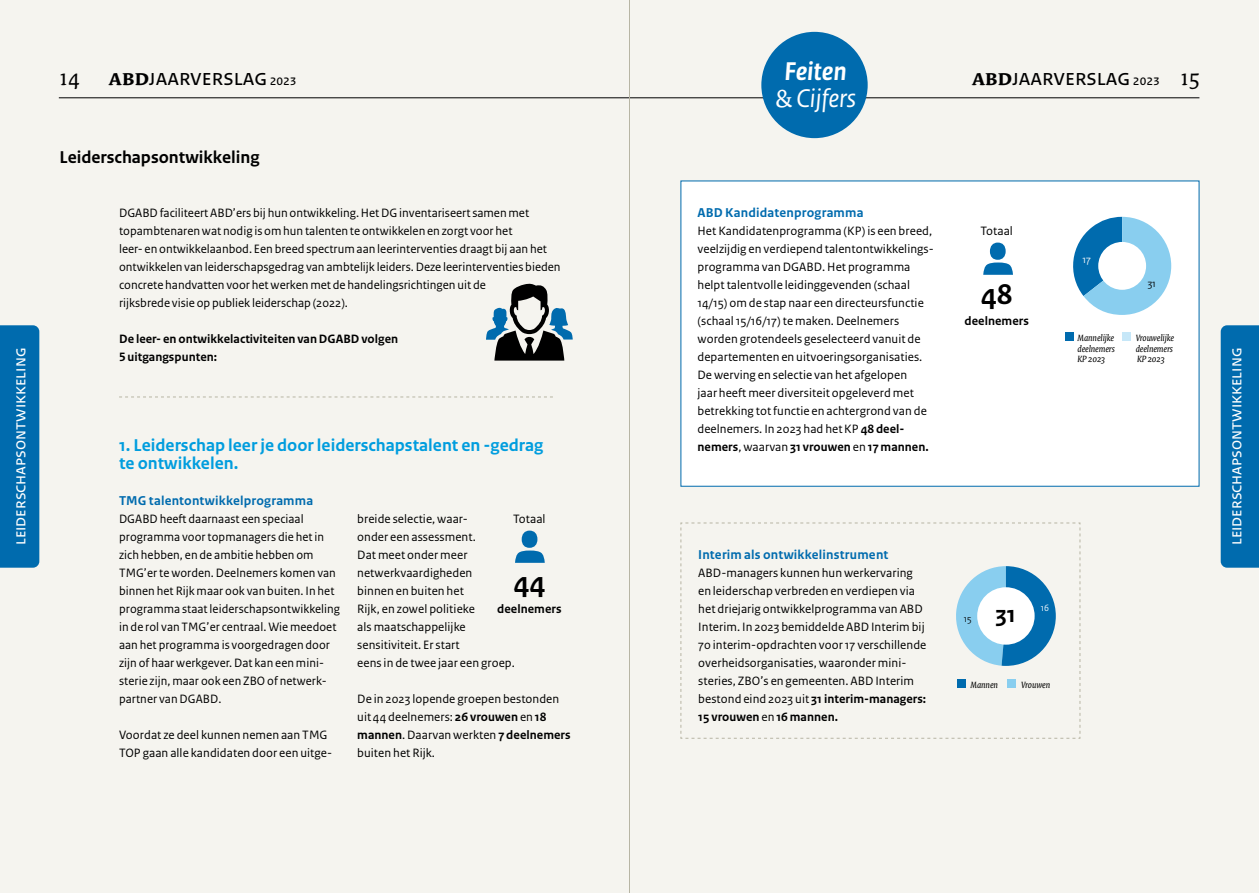
<style>
.page{position:relative;width:1259px;height:893px;background:#f5f4ef}
.page>*{position:absolute;margin:0;border:0;box-sizing:border-box;transform-origin:0 0}
.body_8_5pt{font:700 30px "Rijksoverheid Sans Text";color:#000}
.Feiten_en_Cijfers{font:italic 27px/27px "Rijksoverheid Sans Text";color:#fff;text-align:center}
.t1{font:700 24.3px "Rijksoverheid Sans Text";color:#000}
.t2{font:24px "Rijksoverheid Sans Text";color:#000}
.H2_Tussenkop_12pt_zwart{font:700 18px/18px "Rijksoverheid Sans Text";color:#009dde}
.Labels{font:18px "Rijksoverheid Sans Text";color:#fff}
.H2_Tussenkop_12pt_zwart-2{font:700 18px "Rijksoverheid Sans Text";color:#000}
.H3_Tussenkop_9pt_zwart{font:700 13.5px "Rijksoverheid Sans Text";letter-spacing:.015em;color:#006bae}
.body_8_5pt-2{font:12.75px/18px "Rijksoverheid Sans Text";letter-spacing:.005em;color:#000}
.body_8_5pt-3{font:700 12.75px/18px "Rijksoverheid Sans Text";letter-spacing:.005em;color:#000}
.t3{font:10.8px "Rijksoverheid Sans Heading";color:#000}
.t4{font:10.8px "Rijksoverheid Sans Heading";color:#fff}
.Legenda{font:italic 9.75px/10.5px "Rijksoverheid Serif";color:#000;text-align:justify}
.t5{font:9.75px "Rijksoverheid Sans Heading";color:#000}
.t6{font:9.75px "Rijksoverheid Sans Heading";color:#fff}
.s1{font-weight:700}
.s2{font-family:"Rijksoverheid Serif";font-style:normal}
.s3{font-family:"Rijksoverheid Serif"}
.s4{font-family:"Rijksoverheid Serif";font-weight:700}
.s5{font-size:15px}
</style>
<div class="page">
<div style="left:0;top:325px;width:39px;height:243px;background:#006bae"></div>
<div style="left:1220px;top:325px;width:39px;height:243px;background:#006bae"></div>
<hr style="left:59px;top:97px;width:1140px;height:1px;background:#000">
<div style="left:680px;top:181px;width:519px;height:306px;background:#fff"></div>
<svg style="left:1073px;top:217px;width:98px;height:98px"></svg>
<div style="left:1098px;top:242px;width:48px;height:48px;background:#fff;border-radius:50%"></div>
<div style="left:1064px;top:333px;width:9px;height:8px;background:#006bae"></div>
<div style="left:1122px;top:333px;width:8px;height:8px;background:#c6e7f8"></div>
<div style="left:990px;top:243px;width:15px;height:17px;background:#006bae;border-radius:50%"></div>
<svg style="left:983px;top:262px;width:30px;height:13px"></svg>
<svg style="left:680px;top:523px;width:400px;height:216px"></svg>
<div style="left:977px;top:587px;width:57px;height:58px;background:#fff;border-radius:50%"></div>
<div style="left:522px;top:531px;width:15px;height:17px;background:#006bae;border-radius:50%"></div>
<svg style="left:515px;top:550px;width:30px;height:13px"></svg>
<svg style="left:119px;top:397px;width:434px;height:1px"></svg>
<svg style="left:486px;top:283px;width:87px;height:78px"></svg>
<div style="left:761px;top:32px;width:106px;height:106px;background:#006bae;border-radius:50%"></div>
<hr style="left:629px;top:0;width:1px;height:893px;background:#b7b5a4">
<p class="Feiten_en_Cijfers" style="left:775px;top:58px;width:82px"><span class="s1">Feiten </span><span class="s2">&amp;</span> Cijfers</p>
<h3 class="t2" style="left:60px;top:63px;width:238px"><span class="s3">14</span> <span class="s4">abd</span>Jaarverslag <span class="s5">2023</span></h3>
<h3 class="t2" style="left:972px;top:63px;width:229px"><span class="s4">abd</span>Jaarverslag <span class="s5">2023</span> <span class="s3">15</span></h3>
<p class="H2_Tussenkop_12pt_zwart-2" style="left:60px;top:147px;width:201px">Leiderschapsontwikkeling</p>
<p class="H3_Tussenkop_9pt_zwart" style="left:697px;top:205px;width:167px">ABD Kandidatenprogramma</p>
<p class="body_8_5pt-2" style="left:697px;top:222px;width:238px">Het Kandidatenprogramma (KP) is een breed, veelzijdig en verdiepend talentontwikkelings&shy;programma van DGABD. Het programma helpt talentvolle leidinggevenden (schaal 14/15) om de stap naar een directeursfunctie (schaal 15/16/17) te maken. Deelnemers worden grotendeels geselecteerd vanuit de departementen en uitvoeringsorganisaties.<br>De werving en selectie van het afgelopen<br>jaar heeft meer diversiteit opgeleverd met betrekking tot functie en achtergrond van de deelnemers. In 2023 had het KP <span class="s1">48 deel&shy;nemers</span>, waarvan <span class="s1">31 vrouwen</span> en <span class="s1">17 mannen.</span></p>
<p class="body_8_5pt-2" style="left:119px;top:204px;width:443px">DGABD faciliteert ABD’ers bij hun ontwikkeling. Het DG inventariseert samen met topambtenaren wat nodig is om hun talenten te ontwikkelen en zorgt voor het<br>leer- en ontwikkelaanbod. Een breed spectrum aan leerinterventies draagt bij aan het ontwikkelen van leiderschapsgedrag van ambtelijk leiders. Deze leerinterventies bieden concrete handvatten voor het werken met de handelingsrichtingen uit de<br>rijksbrede visie op publiek leiderschap (2022).</p>
<p class="body_8_5pt-3" style="left:119px;top:330px;width:281px">De leer- en ontwikkelactiviteiten van DGABD volgen<br>5 uitgangspunten:</p>
<p class="body_8_5pt-2" style="left:980px;top:222px;width:34px">Totaal</p>
<p class="t4" style="left:1082px;top:253px;width:10px">17</p>
<p class="t3" style="left:1147px;top:277px;width:10px">31</p>
<p class="body_8_5pt" style="left:981px;top:277px;width:33px">48</p>
<p class="body_8_5pt-3" style="left:964px;top:312px;width:66px">deelnemers</p>
<p class="Legenda" style="left:1077px;top:333px;width:39px">Mannelijke deelnemers KP 2023</p>
<p class="Legenda" style="left:1135px;top:333px;width:40px">Vrouwelijke deelnemers KP 2023</p>
<p class="Labels" style="left:9px;top:545px;width:199px;rotate:-90deg">leiderschapsontwikkeling</p>
<p class="Labels" style="left:1225px;top:545px;width:199px;rotate:-90deg">leiderschapsontwikkeling</p>
<p class="H2_Tussenkop_12pt_zwart" style="left:119px;top:436px;width:426px">1. Leiderschap leer je door leiderschapstalent en -gedrag te ontwikkelen.</p>
<p class="H3_Tussenkop_9pt_zwart" style="left:119px;top:493px;width:196px">TMG talentontwikkelprogramma</p>
<p class="body_8_5pt-2" style="left:119px;top:510px;width:223px">DGABD heeft daarnaast een speciaal programma voor topmanagers die het in zich hebben, en de ambitie hebben om TMG’er te worden. Deelnemers komen van binnen het Rijk maar ook van buiten. In het programma staat leiderschapsontwikkeling in de rol van TMG’er centraal. Wie meedoet aan het programma is voorgedragen door zijn of haar werkgever. Dat kan een mini&shy;sterie zijn, maar ook een ZBO of netwerk&shy;partner van DGABD.</p>
<p class="body_8_5pt-2" style="left:119px;top:726px;width:215px">Voordat ze deel kunnen nemen aan TMG<br>TOP gaan alle kandidaten door een uitge-</p>
<p class="body_8_5pt-2" style="left:357px;top:510px;width:159px">breide selectie, waar-<br>onder een assessment.<br>Dat meet onder meer netwerkvaardigheden<br>binnen en buiten het<br>Rijk, en zowel politieke<br>als maatschappelijke sensitiviteit. Er start<br>eens in de twee jaar een groep.</p>
<p class="body_8_5pt-2" style="left:357px;top:690px;width:215px">De in 2023 lopende groepen bestonden uit 44 deelnemers: <span class="s1">26 vrouwen</span> en <span class="s1">18 mannen</span>. Daarvan werkten <span class="s1">7 deelnemers </span>buiten het Rijk.</p>
<p class="body_8_5pt-2" style="left:513px;top:510px;width:34px">Totaal</p>
<p class="H3_Tussenkop_9pt_zwart" style="left:698px;top:547px;width:192px">Interim als ontwikkelinstrument</p>
<p class="body_8_5pt-2" style="left:698px;top:564px;width:230px">ABD-managers kunnen hun werkervaring en leiderschap verbreden en verdiepen via het driejarig ontwikkelprogramma van ABD Interim. In 2023 bemiddelde ABD Interim bij 70 interim-opdrachten voor 17 verschillende overheidsorganisaties, waaronder mini&shy;steries, ZBO’s en gemeenten. ABD Interim bestond eind 2023 uit <span class="s1">31 interim-managers:<br>15 vrouwen</span> en <span class="s1">16 mannen.</span></p>
<p class="body_8_5pt" style="left:513px;top:565px;width:33px">44</p>
<p class="body_8_5pt-3" style="left:497px;top:600px;width:66px">deelnemers</p>
<p class="t6" style="left:1041px;top:603px;width:10px">16</p>
<p class="t1" style="left:995px;top:600px;width:22px">31</p>
<p class="t5" style="left:964px;top:613px;width:9px">15</p>
<p class="Legenda" style="left:970px;top:680px;width:29px">Mannen</p>
<p class="Legenda" style="left:1021px;top:680px;width:31px">Vrouwen</p>
</div>
